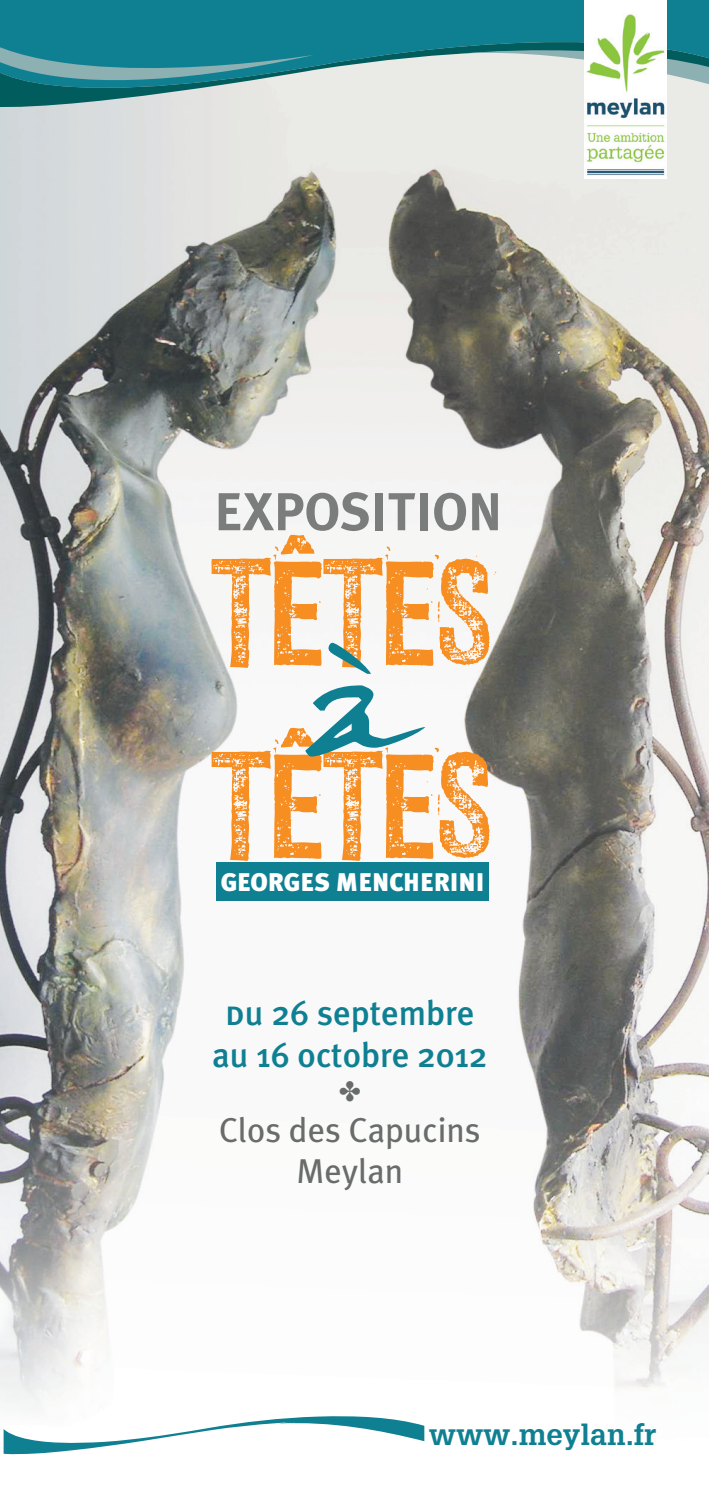
<style>
.page{position:relative;width:709px;height:1489px;background:#fff}
.page>*{position:absolute;margin:0;border:0;box-sizing:border-box;transform-origin:0 0}
.t1{font:136px/193px "LL Rubber Grotesque";letter-spacing:-.06em;color:#f68e22}
.t2{font:136px "Steve Hand";color:#0f8092}
.t3{font:53.25px "Meta Plus Bold Caps";color:#7b7d7c}
.t4{font:500 34.75px/41.8px "Meta Plus";color:#0f8092;text-align:center}
.t5{font:34.5px/41.2px "Meta Plus";color:#686c6b;text-align:center}
.t6{font:700 29.5px "Glypha";color:#0f8092}
.t7{font:900 25.5px "Meta Plus";color:#fff}
.s1{font-family:"Meta Plus Medium Caps";font-weight:400}
</style>
<div class="page">
<img style="left:0;top:108px;width:709px;height:1347px">
<div style="left:0;top:0;width:709px;height:18px;background:#0f8092"></div>
<svg style="left:0;top:18px;width:709px;height:90px;background:#6eadb5"></svg>
<svg style="left:0;top:28px;width:314px;height:80px;background:#46949e"></svg>
<svg style="left:457px;top:38px;width:252px;height:52px;background:#99bcbe"></svg>
<div style="left:584px;top:0;width:82px;height:179px;background:#fff"></div>
<img style="left:587px;top:14px;width:78px;height:162px">
<svg style="left:4px;top:1415px;width:420px;height:39px"></svg>
<div style="left:216px;top:862px;width:273px;height:38px;background:#0f8092"></div>
<svg style="left:340px;top:1080px;width:20px;height:20px"></svg>
<h2 class="t3" style="left:214px;top:481px;width:290px">EXPOSITION</h2>
<h1 class="t1" style="left:207px;top:520px;width:291px">TÊTES<br>TÊTES</h1>
<h1 class="t2" style="left:303px;top:594px;width:107px">à</h1>
<p class="t7" style="left:221px;top:867px;width:265px">GEORGES MENCHERINI</p>
<p class="t4" style="left:212px;top:991px;width:277px"><span class="s1">d</span>u 26 septembre au 16 octobre 2012</p>
<p class="t5" style="left:219px;top:1108px;width:263px">Clos des Capucins<br>Meylan</p>
<p class="t6" style="left:429px;top:1415px;width:229px">www.meylan.fr</p>
</div>
